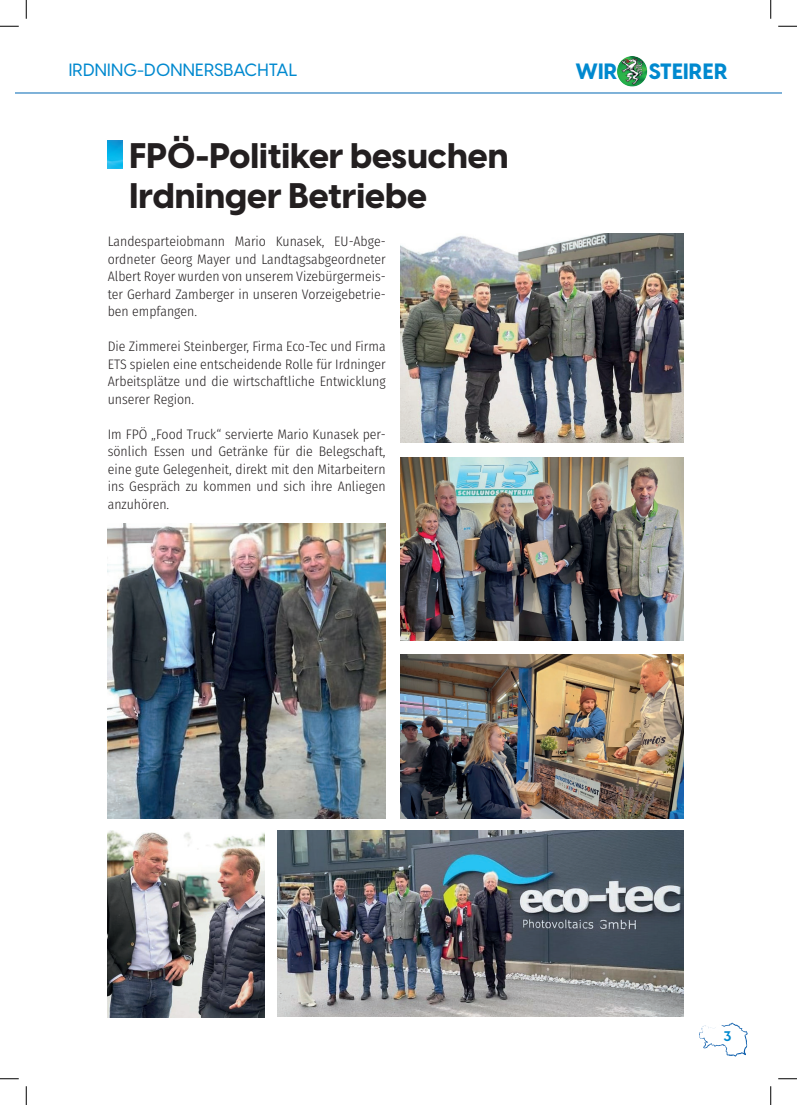
<style>
.page{position:relative;width:797px;height:1105px;background:#fff}
.page>*{position:absolute;margin:0;border:0;box-sizing:border-box;transform-origin:0 0}
.t1{font:800 35px/40px "Visby CF";color:#231f20}
.t2{font:800 21.88px "Visby CF";letter-spacing:.01em;color:#0089cf}
.t3{font:500 17.5px "Visby CF";letter-spacing:.01em;color:#0089cf}
.t4{font:300 13.75px/17.5px "Fira Sans Condensed";color:#231f20;text-align:justify}
.t5{font:700 13.75px "Visby CF";color:#0089cf}
</style>
<div class="page">
<hr style="left:16px;top:93px;width:765px;height:1px;background:#0166b3">
<svg style="left:699px;top:1023px;width:48px;height:34px"></svg>
<img style="left:108px;top:141px;width:15px;height:27px">
<img style="left:617px;top:56px;width:31px;height:30px">
<img style="left:401px;top:234px;width:283px;height:208px">
<img style="left:401px;top:457px;width:283px;height:184px">
<img style="left:108px;top:523px;width:278px;height:295px">
<img style="left:277px;top:831px;width:406px;height:186px">
<img style="left:401px;top:655px;width:282px;height:163px">
<img style="left:108px;top:831px;width:156px;height:186px">
<svg style="left:0;top:25px;width:19px;height:2px"></svg>
<svg style="left:778px;top:25px;width:19px;height:2px"></svg>
<svg style="left:0;top:1078px;width:19px;height:1px"></svg>
<svg style="left:778px;top:1078px;width:19px;height:1px"></svg>
<svg style="left:25px;top:0;width:2px;height:19px"></svg>
<svg style="left:25px;top:1086px;width:2px;height:19px"></svg>
<svg style="left:770px;top:0;width:1px;height:19px"></svg>
<svg style="left:770px;top:1086px;width:1px;height:19px"></svg>
<p class="t3" style="left:69px;top:59px;width:230px">IRDNING-DONNERSBACHTAL</p>
<p class="t1" style="left:130px;top:136px;width:380px">FPÖ-Politiker besuchen<br>Irdninger Betriebe</p>
<p class="t4" style="left:108px;top:233px;width:279px">Landesparteiobmann Mario Kunasek, EU-Abge&shy;ordneter Georg Mayer und Landtagsabgeordneter Albert Royer wurden von unserem Vizebürgermeis&shy;ter Gerhard Zamberger in unseren Vorzeigebetrie&shy;ben empfangen.</p>
<p class="t4" style="left:108px;top:338px;width:279px">Die Zimmerei Steinberger, Firma Eco-Tec und Firma ETS spielen eine entscheidende Rolle für Irdninger Arbeitsplätze und die wirtschaftliche Entwicklung unserer Region.</p>
<p class="t4" style="left:108px;top:425px;width:279px">Im FPÖ „Food Truck“ servierte Mario Kunasek per&shy;sönlich Essen und Getränke für die Belegschaft, eine gute Gelegenheit, direkt mit den Mitarbeitern ins Gespräch zu kommen und sich ihre Anliegen anzuhören.</p>
<p class="t2" style="left:575px;top:57px;width:44px">WIR</p>
<p class="t2" style="left:648px;top:57px;width:80px">STEIRER</p>
<p class="t5" style="left:723px;top:1028px;width:9px">3</p>
</div>
